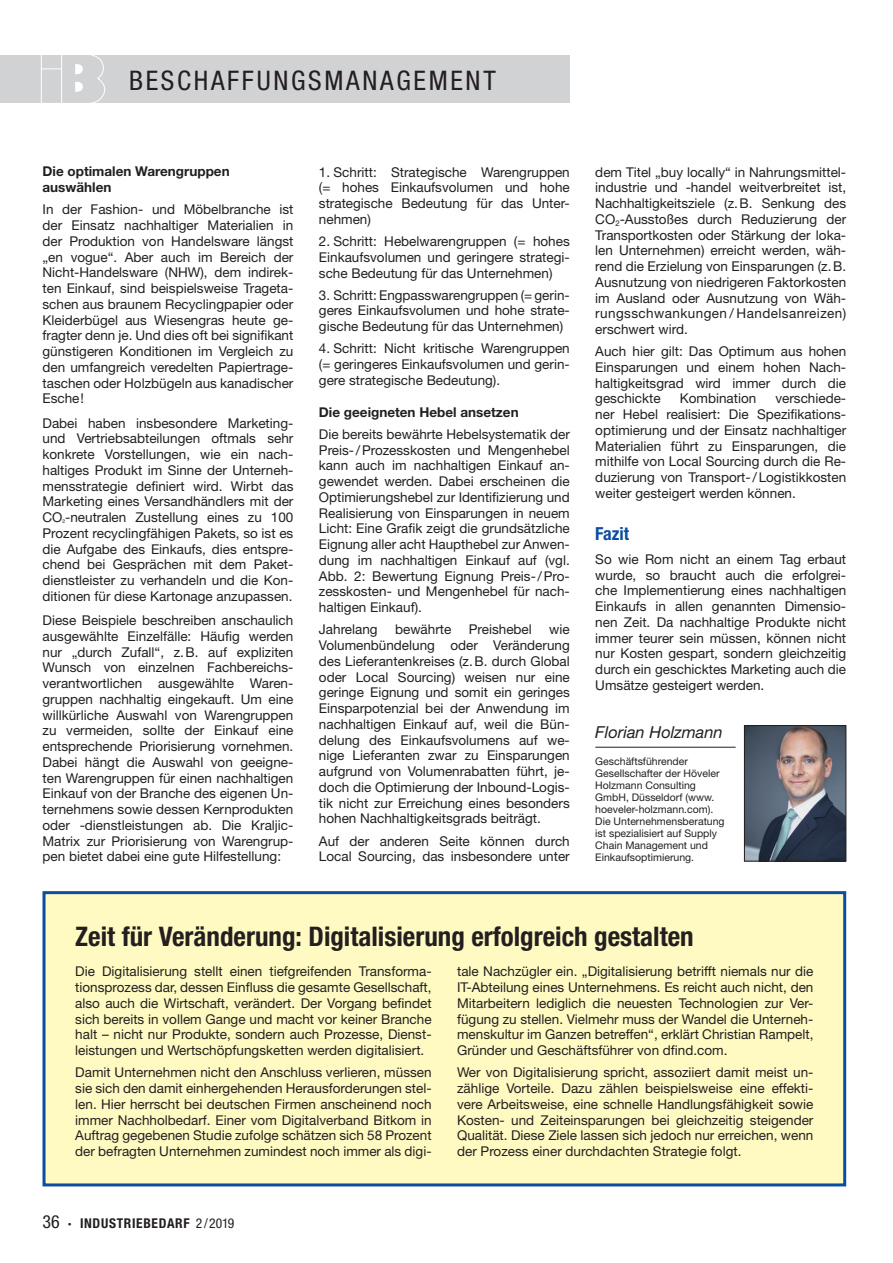
<style>
.page{position:relative;width:893px;height:1263px;background:#fff}
.page>*{position:absolute;margin:0;border:0;box-sizing:border-box;transform-origin:0 0}
.Unterüberschrift_Spa{font:700 condensed 27px "Helvetica Neue";color:#231f20}
.t1{font:condensed 27px "Helvetica Neue";letter-spacing:.1em;color:#231f20}
.Zwischenüberschrift{font:700 condensed 18px "Helvetica Neue";color:#0d4da1}
.Autor{font:italic 16.5px "Helvetica Neue";color:#231f20}
.Grundtext{font:13.5px/15.8px "Helvetica Neue";color:#231f20;text-align:justify}
.Grundtext-2{font:700 13.5px/15.8px "Helvetica Neue";color:#231f20}
.t2{font:700 condensed 13.5px "Helvetica Neue";letter-spacing:.05em;color:#231f20}
.Lebenslauf{font:10.5px/12px "Helvetica Neue";color:#231f20}
.s1{font-weight:400;font-size:18px}
.s2{font-weight:400}
</style>
<div class="page">
<div style="left:0;top:56px;width:570px;height:47px;background:#d1d2d4"></div>
<svg style="left:40px;top:55px;width:68px;height:48px"></svg>
<hr style="left:595px;top:747px;width:141px;height:1px;background:#231f20">
<img style="left:746px;top:727px;width:98px;height:132px">
<div style="left:744px;top:725px;width:102px;height:136px;border:1px solid #231f20"></div>
<div style="left:44px;top:893px;width:801px;height:292px;background:#fffac1"></div>
<div style="left:43px;top:891px;width:803px;height:295px;border:3px solid #0d4da1"></div>
<h1 class="t1" style="left:129px;top:65px;width:368px">BESCHAFFUNGSMANAGEMENT</h1>
<p class="Grundtext-2" style="left:43px;top:163px;width:189px">Die optimalen Warengruppen auswählen</p>
<p class="Grundtext" style="left:43px;top:201px;width:252px">In der Fashion- und Möbelbranche ist der Einsatz nachhaltiger Materialien in der Produktion von Handelsware längst „en vogue“. Aber auch im Bereich der Nicht-Handelsware (NHW), dem indirek&shy;ten Einkauf, sind beispielsweise Trageta&shy;schen aus braunem Recyclingpapier oder Kleiderbügel aus Wiesengras heute ge&shy;fragter denn je. Und dies oft bei signifikant günstigeren Konditionen im Vergleich zu den umfangreich veredelten Papiertrage&shy;taschen oder Holzbügeln aus kanadischer Esche!</p>
<p class="Grundtext" style="left:43px;top:415px;width:252px">Dabei haben insbesondere Marketing&shy;und Vertriebsabteilungen oftmals sehr konkrete Vorstellungen, wie ein nach&shy;haltiges Produkt im Sinne der Unterneh&shy;mensstrategie definiert wird. Wirbt das Marketing eines Versandhändlers mit der CO<sub>²</sub>-neutralen Zustellung eines zu 100<br>Prozent recyclingfähigen Pakets, so ist es die Aufgabe des Einkaufs, dies entspre&shy;chend bei Gesprächen mit dem Paket&shy;dienstleister zu verhandeln und die Kon&shy;ditionen für diese Kartonage anzupassen.</p>
<p class="Grundtext" style="left:43px;top:612px;width:252px">Diese Beispiele beschreiben anschaulich ausgewählte Einzelfälle: Häufig werden nur „durch Zufall“, z.B. auf expliziten Wunsch von einzelnen Fachbereichs&shy;verantwortlichen ausgewählte Waren&shy;gruppen nachhaltig eingekauft. Um eine willkürliche Auswahl von Warengruppen zu vermeiden, sollte der Einkauf eine entsprechende Priorisierung vornehmen.<br>Dabei hängt die Auswahl von geeigne&shy;ten Warengruppen für einen nachhaltigen Einkauf von der Branche des eigenen Un&shy;ternehmens sowie dessen Kernprodukten oder -dienstleistungen ab. Die Kraljic-Matrix zur Priorisierung von Warengrup&shy;pen bietet dabei eine gute Hilfestellung:</p>
<p class="Grundtext" style="left:319px;top:164px;width:252px">1. Schritt: Strategische Warengruppen (= hohes Einkaufsvolumen und hohe strategische Bedeutung für das Unter&shy;nehmen)</p>
<p class="Grundtext" style="left:319px;top:233px;width:252px">2. Schritt: Hebelwarengruppen (= hohes Einkaufsvolumen und geringere strategi&shy;sche Bedeutung für das Unternehmen)</p>
<p class="Grundtext" style="left:319px;top:287px;width:252px">3. Schritt: Engpasswarengruppen (= gerin&shy;geres Einkaufsvolumen und hohe strate&shy;gische Bedeutung für das Unternehmen)</p>
<p class="Grundtext" style="left:319px;top:341px;width:252px">4. Schritt: Nicht kritische Warengruppen (= geringeres Einkaufsvolumen und gerin&shy;gere strategische Bedeutung).</p>
<p class="Grundtext-2" style="left:319px;top:404px;width:201px">Die geeigneten Hebel ansetzen</p>
<p class="Grundtext" style="left:319px;top:426px;width:252px">Die bereits bewährte Hebelsystematik der Preis-/Prozesskosten und Mengenhebel kann auch im nachhaltigen Einkauf an&shy;gewendet werden. Dabei erscheinen die Optimierungshebel zur Identifizierung und Realisierung von Einsparungen in neuem Licht: Eine Grafik zeigt die grundsätzliche Eignung aller acht Haupthebel zur Anwen&shy;dung im nachhaltigen Einkauf auf (vgl.<br>Abb. 2: Bewertung Eignung Preis-/Pro&shy;zesskosten- und Mengenhebel für nach&shy;haltigen Einkauf).</p>
<p class="Grundtext" style="left:319px;top:621px;width:60px">Jahrelang</p>
<p class="Grundtext" style="left:395px;top:621px;width:58px">bewährte</p>
<p class="Grundtext" style="left:469px;top:621px;width:65px">Preishebel</p>
<p class="Grundtext" style="left:319px;top:621px;width:252px;text-indent:230px">wie Volumenbündelung oder Veränderung des Lieferantenkreises (z.B. durch Global oder Local Sourcing) weisen nur eine geringe Eignung und somit ein geringes Einsparpotenzial bei der Anwendung im nachhaltigen Einkauf auf, weil die Bün&shy;delung des Einkaufsvolumens auf we&shy;nige Lieferanten zwar zu Einsparungen aufgrund von Volumenrabatten führt, je&shy;doch die Optimierung der Inbound-Logis&shy;tik nicht zur Erreichung eines besonders hohen Nachhaltigkeitsgrads beiträgt.</p>
<p class="Grundtext" style="left:319px;top:833px;width:252px">Auf der anderen Seite können durch<br>Local Sourcing, das insbesondere unter</p>
<p class="Grundtext" style="left:595px;top:164px;width:253px">dem Titel „buy locally“ in Nahrungsmittel&shy;industrie und -handel weitverbreitet ist, Nachhaltigkeitsziele (z.B. Senkung des CO<sub>2</sub>-Ausstoßes durch Reduzierung der Transportkosten oder Stärkung der loka&shy;len Unternehmen) erreicht werden, wäh&shy;rend die Erzielung von Einsparungen (z.B.<br>Ausnutzung von niedrigeren Faktorkosten im Ausland oder Ausnutzung von Wäh&shy;rungsschwankungen / Handelsanreizen) erschwert wird.</p>
<p class="Grundtext" style="left:595px;top:343px;width:252px">Auch hier gilt: Das Optimum aus hohen Einsparungen und einem hohen Nach&shy;haltigkeitsgrad wird immer durch die geschickte</p>
<p class="Grundtext" style="left:595px;top:390px;width:252px;text-indent:180px">verschiede&shy;ner Hebel realisiert: Die Spezifikations&shy;optimierung und der Einsatz nachhaltiger Materialien führt zu Einsparungen, die mithilfe von Local Sourcing durch die Re&shy;duzierung von Transport-/Logistikkosten weiter gesteigert werden können.</p>
<p class="Zwischenüberschrift" style="left:595px;top:522px;width:35px">Fazit</p>
<p class="Grundtext" style="left:595px;top:551px;width:252px">So wie Rom nicht an einem Tag erbaut wurde, so braucht auch die erfolgrei&shy;che Implementierung eines nachhaltigen Einkaufs in allen genannten Dimensio&shy;nen Zeit. Da nachhaltige Produkte nicht immer teurer sein müssen, können nicht nur Kosten gespart, sondern gleichzeitig durch ein geschicktes Marketing auch die Umsätze gesteigert werden.</p>
<p class="Grundtext" style="left:680px;top:390px;width:78px">Kombination</p>
<p class="Autor" style="left:595px;top:722px;width:129px">Florian Holzmann</p>
<p class="Lebenslauf" style="left:595px;top:755px;width:131px">Geschäftsführender<br>Gesellschafter der Höveler<br>Holzmann Consulting<br>GmbH, Düsseldorf (www. hoeveler-holzmann.com).<br>Die Unternehmensberatung ist spezialisiert auf Supply<br>Chain Management und<br>Einkaufsoptimierung.</p>
<p class="Unterüberschrift_Spa" style="left:75px;top:920px;width:620px">Zeit für Veränderung: Digitalisierung erfolgreich gestalten</p>
<p class="Grundtext" style="left:75px;top:963px;width:358px">Die Digitalisierung stellt einen tiefgreifenden Transforma&shy;tionsprozess dar, dessen Einfluss die gesamte Gesellschaft, also auch die Wirtschaft, verändert. Der Vorgang befindet sich bereits in vollem Gange und macht vor keiner Branche halt – nicht nur Produkte, sondern auch Prozesse, Dienst&shy;leistungen und Wertschöpfungsketten werden digitalisiert.</p>
<p class="Grundtext" style="left:75px;top:1064px;width:358px">Damit Unternehmen nicht den Anschluss verlieren, müssen sie sich den damit einhergehenden Herausforderungen stel&shy;len. Hier herrscht bei deutschen Firmen anscheinend noch immer Nachholbedarf. Einer vom Digitalverband Bitkom in Auftrag gegebenen Studie zufolge schätzen sich 58 Prozent der befragten Unternehmen zumindest noch immer als digi-</p>
<p class="Grundtext" style="left:457px;top:963px;width:358px">tale Nachzügler ein. „Digitalisierung betrifft niemals nur die IT-Abteilung eines Unternehmens. Es reicht auch nicht, den Mitarbeitern lediglich die neuesten Technologien zur Ver&shy;fügung zu stellen. Vielmehr muss der Wandel die Unterneh&shy;menskultur im Ganzen betreffen“, erklärt Christian Rampelt, Gründer und Geschäftsführer von dfind.com.</p>
<p class="Grundtext" style="left:457px;top:1064px;width:358px">Wer von Digitalisierung spricht, assoziiert damit meist un&shy;zählige Vorteile. Dazu zählen beispielsweise eine effekti&shy;vere Arbeitsweise, eine schnelle Handlungsfähigkeit sowie Kosten- und Zeiteinsparungen bei gleichzeitig steigender Qualität. Diese Ziele lassen sich jedoch nur erreichen, wenn der Prozess einer durchdachten Strategie folgt.</p>
<p class="t2" style="left:43px;top:1215px;width:193px"><span class="s1">36</span> · INDUSTRIEBEDARF <span class="s2">2/2019</span></p>
</div>
